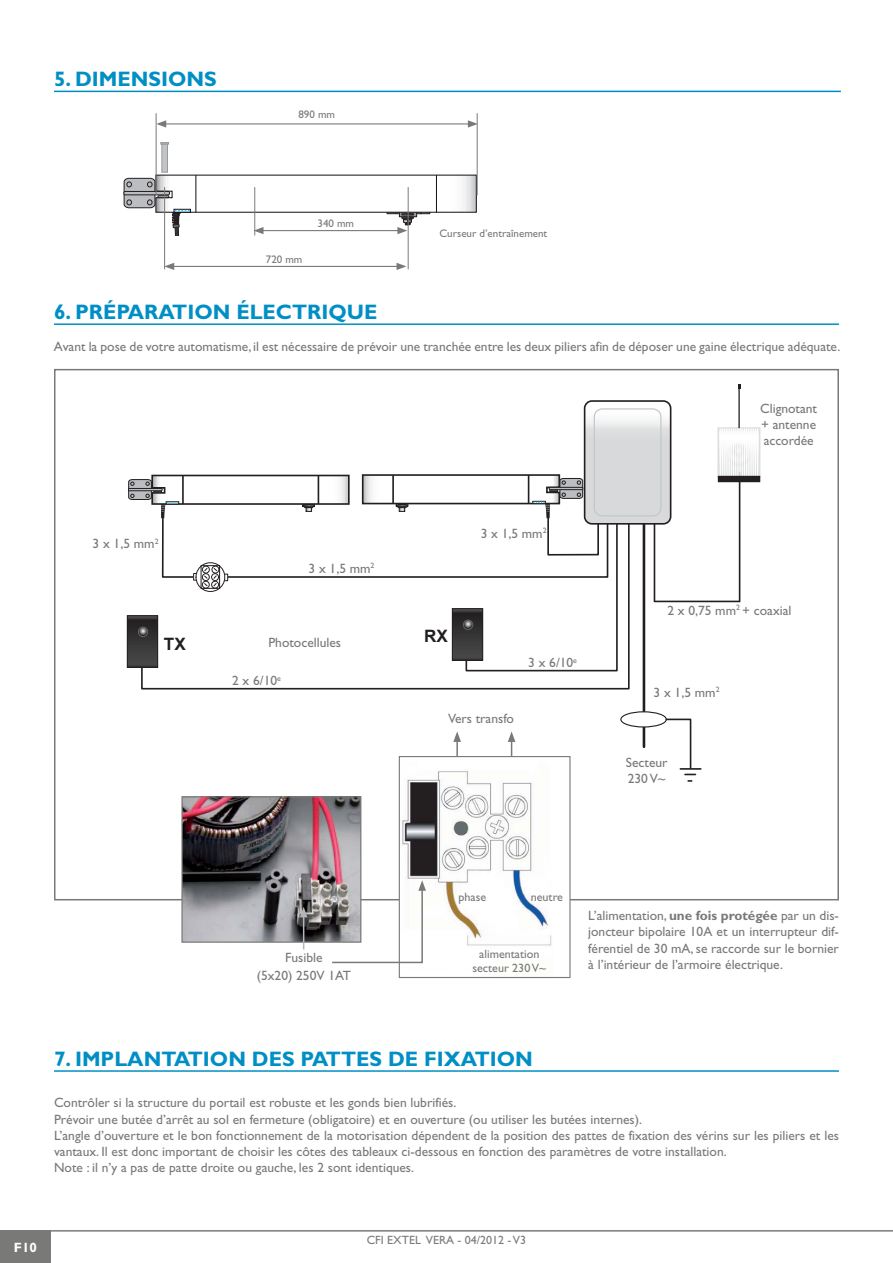
<style>
.page{position:relative;width:893px;height:1263px;background:#fff}
.page>*{position:absolute;margin:0;border:0;box-sizing:border-box;transform-origin:0 0}
.t1{font:700 21px "Gill Sans";color:#008fc5}
.t2{font:13.5px/16.2px "Gill Sans";color:#797a77;text-align:justify}
.t3{font:700 13.5px "Gill Sans";color:#fff}
.t4{font:12.15px/14.5px "Gill Sans";color:#797a77;text-align:center}
.t5{font:12px "Gill Sans";color:#797a7d}
.t6{font:10.95px "Gill Sans";color:#797a77}
.s1{font-weight:700}
</style>
<div class="page">
<hr style="left:0;top:1230px;width:893px;height:1px;background:#797a7d">
<div style="left:0;top:1230px;width:51px;height:33px;background:#797a77"></div>
<svg style="left:160px;top:142px;width:9px;height:3px"></svg>
<div style="left:162px;top:144px;width:5px;height:28px;background:#c2c4c6"></div>
<div style="left:161px;top:144px;width:7px;height:29px;border:1px solid #97999c"></div>
<hr style="left:643px;top:513px;width:2px;height:234px;background:#231f20">
<svg style="left:141px;top:525px;width:489px;height:165px"></svg>
<div style="left:621px;top:712px;width:45px;height:15px;background:#fff;border-radius:50%"></div>
<div style="left:620px;top:711px;width:47px;height:16px;border:1px solid #231f20;border-radius:50%"></div>
<div style="left:127px;top:615px;width:31px;height:53px;border:1px solid #231f20"></div>
<hr style="left:680px;top:768px;width:21px;height:2px;background:#231f20">
<svg style="left:665px;top:718px;width:30px;height:64px"></svg>
<svg style="left:654px;top:427px;width:106px;height:175px"></svg>
<hr style="left:738px;top:386px;width:2px;height:42px;background:#231f20">
<hr style="left:758px;top:428px;width:1px;height:48px;background:#eee">
<hr style="left:757px;top:428px;width:1px;height:48px;background:#fff">
<hr style="left:755px;top:428px;width:1px;height:48px;background:#fff">
<hr style="left:753px;top:428px;width:1px;height:48px;background:#fff">
<hr style="left:751px;top:428px;width:1px;height:48px;background:#fff">
<svg style="left:749px;top:428px;width:1px;height:48px"></svg>
<hr style="left:748px;top:428px;width:1px;height:48px;background:#fff">
<svg style="left:747px;top:428px;width:1px;height:48px"></svg>
<hr style="left:746px;top:428px;width:1px;height:48px;background:#fff">
<hr style="left:744px;top:428px;width:1px;height:48px;background:#fff">
<hr style="left:742px;top:428px;width:1px;height:48px;background:#fff">
<hr style="left:740px;top:428px;width:1px;height:48px;background:#fff">
<hr style="left:738px;top:428px;width:1px;height:48px;background:#fff">
<svg style="left:736px;top:428px;width:1px;height:48px"></svg>
<hr style="left:735px;top:428px;width:1px;height:48px;background:#fff">
<hr style="left:733px;top:428px;width:1px;height:48px;background:#fff">
<hr style="left:731px;top:428px;width:1px;height:48px;background:#fff">
<hr style="left:729px;top:428px;width:1px;height:48px;background:#fff">
<hr style="left:727px;top:428px;width:1px;height:48px;background:#fff">
<svg style="left:725px;top:428px;width:1px;height:48px"></svg>
<hr style="left:724px;top:428px;width:1px;height:48px;background:#fff">
<svg style="left:723px;top:428px;width:1px;height:48px"></svg>
<hr style="left:722px;top:428px;width:1px;height:48px;background:#fff">
<hr style="left:720px;top:428px;width:1px;height:48px;background:#fff">
<div style="left:718px;top:476px;width:42px;height:6px;background:#231f20"></div>
<svg style="left:585px;top:401px;width:86px;height:123px"></svg>
<div style="left:584px;top:400px;width:87px;height:125px;border:2px solid #231f20;border-radius:7px"></div>
<svg style="left:594px;top:409px;width:67px;height:107px"></svg>
<div style="left:594px;top:408px;width:67px;height:108px;border:1px solid #c5c6c8;border-radius:8px"></div>
<hr style="left:54px;top:91px;width:787px;height:1px;background:#008fc5">
<hr style="left:54px;top:323px;width:785px;height:2px;background:#008fc5">
<img style="left:183px;top:798px;width:176px;height:143px">
<div style="left:181px;top:796px;width:180px;height:147px;border:1px solid #797a77"></div>
<img style="left:402px;top:771px;width:150px;height:175px">
<div style="left:399px;top:756px;width:171px;height:222px;border:1px solid #797a77"></div>
<svg style="left:453px;top:731px;width:8px;height:26px"></svg>
<svg style="left:508px;top:731px;width:7px;height:26px"></svg>
<svg style="left:331px;top:880px;width:95px;height:84px"></svg>
<hr style="left:303px;top:915px;width:1px;height:34px;background:#b3b5b8">
<svg style="left:300px;top:907px;width:7px;height:10px"></svg>
<hr style="left:156px;top:113px;width:1px;height:82px;background:#797a77">
<hr style="left:164px;top:187px;width:1px;height:82px;background:#797a77">
<hr style="left:408px;top:187px;width:1px;height:82px;background:#797a77">
<hr style="left:477px;top:113px;width:1px;height:82px;background:#797a77">
<hr style="left:164px;top:123px;width:306px;height:1px;background:#797a77">
<svg style="left:156px;top:120px;width:10px;height:8px"></svg>
<svg style="left:468px;top:120px;width:10px;height:8px"></svg>
<hr style="left:172px;top:266px;width:227px;height:1px;background:#797a77">
<svg style="left:164px;top:263px;width:10px;height:7px"></svg>
<svg style="left:397px;top:263px;width:9px;height:7px"></svg>
<svg style="left:123px;top:174px;width:354px;height:62px"></svg>
<hr style="left:54px;top:1070px;width:785px;height:2px;background:#008fc5">
<svg style="left:128px;top:473px;width:490px;height:199px"></svg>
<h1 class="t1" style="left:54px;top:72px;width:164px">5. DIMENSIONS</h1>
<p class="t6" style="left:298px;top:111px;width:38px">890 mm</p>
<p class="t6" style="left:266px;top:255px;width:38px">720 mm</p>
<p class="t6" style="left:318px;top:220px;width:38px">340 mm</p>
<h1 class="t1" style="left:54px;top:305px;width:325px">6. PRÉPARATION ÉLECTRIQUE</h1>
<p class="t6" style="left:439px;top:230px;width:109px">Curseur d’entraînement</p>
<p class="t2" style="left:54px;top:340px;width:788px">Avant la pose de votre automatisme, il est nécessaire de prévoir une tranchée entre les deux piliers afin de déposer une gaine électrique adéquate.</p>
<p class="t2" style="left:93px;top:537px;width:67px">3 x 1,5 mm<sup>2</sup></p>
<p class="t2" style="left:309px;top:561px;width:67px">3 x 1,5 mm<sup>2</sup></p>
<p class="t2" style="left:268px;top:635px;width:74px">Photocellules</p>
<p class="t2" style="left:232px;top:674px;width:50px">2 x 6/10<sup>e</sup></p>
<p class="t2" style="left:481px;top:527px;width:67px">3 x 1,5 mm<sup>2</sup></p>
<p class="t2" style="left:528px;top:656px;width:50px">3 x 6/10<sup>e</sup></p>
<p class="t2" style="left:448px;top:712px;width:67px">Vers transfo</p>
<p class="t2" style="left:760px;top:401px;width:58px">Clignotant + antenne accordée</p>
<p class="t2" style="left:667px;top:603px;width:126px">2 x 0,75 mm<sup>2</sup> + coaxial</p>
<p class="t2" style="left:654px;top:685px;width:67px">3 x 1,5 mm<sup>2</sup></p>
<p class="t2" style="left:626px;top:755px;width:43px">Secteur<br>230 V~</p>
<p class="t2" style="left:257px;top:950px;width:96px;line-height:18px;text-align:center">Fusible<br>(5x20) 250V 1AT</p>
<p class="t4" style="left:459px;top:891px;width:29px">phase</p>
<p class="t4" style="left:531px;top:891px;width:34px">neutre</p>
<p class="t4" style="left:472px;top:948px;width:75px">alimentation secteur 230 V~</p>
<p class="t2" style="left:588px;top:909px;width:252px">L’alimentation, <span class="s1">une fois protégée</span> par un dis&shy;joncteur bipolaire 10A et un interrupteur dif&shy;férentiel de 30 mA, se raccorde sur le bornier à l’intérieur de l’armoire électrique.</p>
<h1 class="t1" style="left:54px;top:1052px;width:480px">7. IMPLANTATION DES PATTES DE FIXATION</h1>
<p class="t2" style="left:54px;top:1096px;width:786px;text-align:left">Contrôler si la structure du portail est robuste et les gonds bien lubrifiés.<br>Prévoir une butée d’arrêt au sol en fermeture (obligatoire) et en ouverture (ou utiliser les butées internes).<br>L’angle d’ouverture et le bon fonctionnement de la motorisation dépendent de la position des pattes de fixation des vérins sur les piliers et les vantaux. Il est donc important de choisir les côtes des tableaux ci-dessous en fonction des paramètres de votre installation.<br>Note : il n’y a pas de patte droite ou gauche, les 2 sont identiques.</p>
<p class="t3" style="left:14px;top:1242px;width:25px">F10</p>
<p class="t5" style="left:367px;top:1236px;width:161px">CFI EXTEL VERA - 04/2012 - V3</p>
</div>
